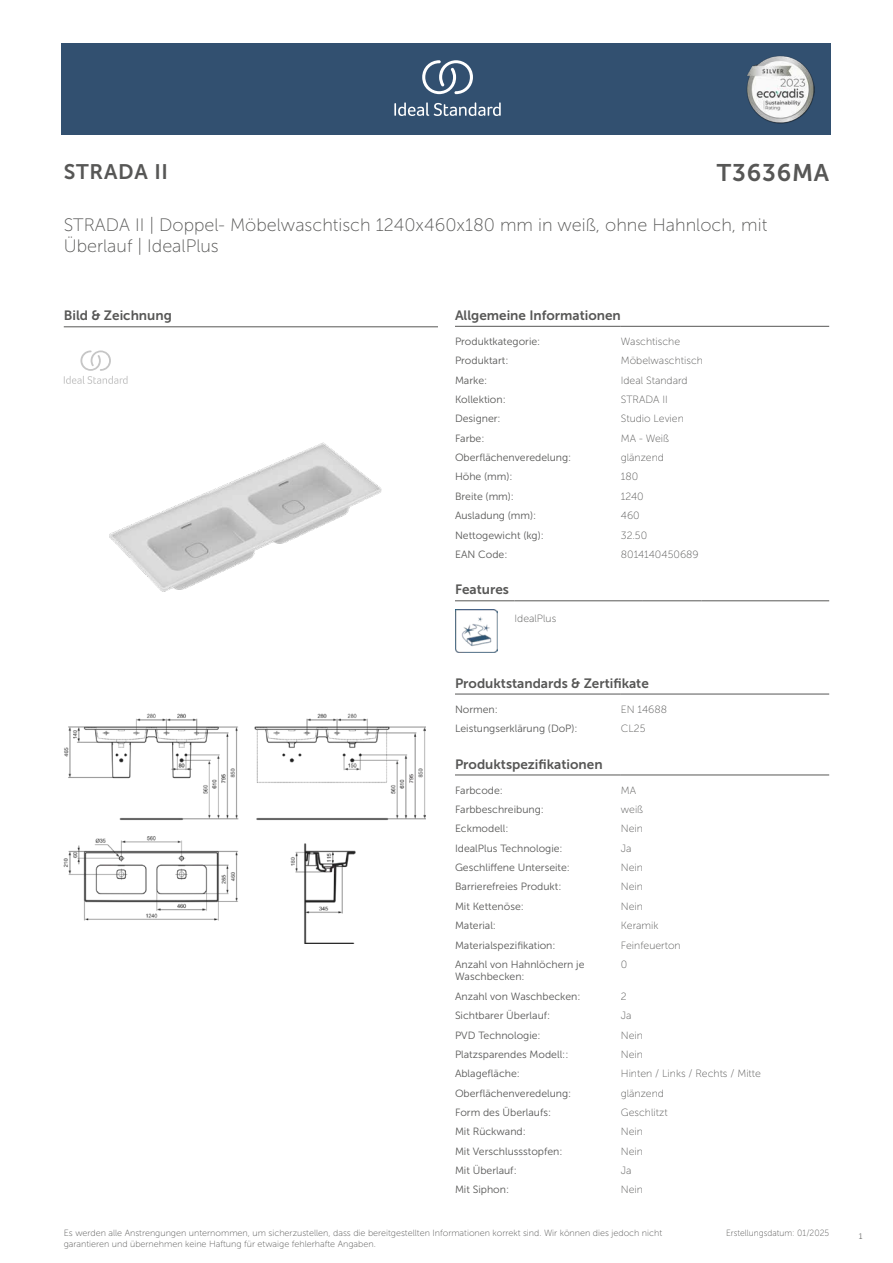
<style>
.page{position:relative;width:893px;height:1263px;background:#fff}
.page>*{position:absolute;margin:0;border:0;box-sizing:border-box;transform-origin:0 0}
.t1{font:24px "Museo Sans 700";letter-spacing:.035em;color:#575756}
.t2{font:21px "Museo Sans 700";letter-spacing:.035em;color:#575756}
.t3{font:18px/21.6px "Museo Sans 100";color:#575756}
.t4{font:13.5px "Museo Sans 700";color:#575756}
.t5{font:10.5px/12.6px "Museo Sans 300";color:#575756}
.t6{font:10.5px "Museo Sans 100";color:#575756}
.t7{font:9px/10.8px "Museo Sans 100";color:#575756}
.t8{font:9px "Museo Sans 100";color:#575756;scale:.95 1}
.t9{font:300 9px "Calibri";color:#575756;scale:.95 1}
</style>
<div class="page">
<div style="left:62px;top:43px;width:769px;height:91px;background:#325070"></div>
<hr style="left:455px;top:326px;width:166px;height:1px;background:#575756">
<hr style="left:621px;top:326px;width:208px;height:1px;background:#575756">
<hr style="left:455px;top:600px;width:59px;height:1px;background:#575756">
<hr style="left:514px;top:600px;width:128px;height:1px;background:#575756">
<hr style="left:642px;top:600px;width:60px;height:1px;background:#575756">
<hr style="left:702px;top:600px;width:127px;height:1px;background:#575756">
<img style="left:455px;top:609px;width:42px;height:43px">
<hr style="left:455px;top:694px;width:166px;height:1px;background:#575756">
<hr style="left:621px;top:694px;width:208px;height:1px;background:#575756">
<hr style="left:455px;top:775px;width:166px;height:1px;background:#575756">
<hr style="left:621px;top:775px;width:208px;height:1px;background:#575756">
<img style="left:64px;top:714px;width:361px;height:229px">
<hr style="left:64px;top:327px;width:374px;height:1px;background:#575756">
<svg style="left:64px;top:350px;width:64px;height:34px"></svg>
<img style="left:109px;top:442px;width:273px;height:150px">
<svg style="left:394px;top:102px;width:107px;height:14px"></svg>
<svg style="left:422px;top:60px;width:51px;height:34px"></svg>
<img style="left:746px;top:56px;width:68px;height:67px">
<h2 class="t2" style="left:64px;top:160px;width:106px">STRADA II</h2>
<h1 class="t1" style="left:717px;top:160px;width:114px">T3636MA</h1>
<h3 class="t3" style="left:64px;top:214px;width:705px">STRADA II | Doppel- Möbelwaschtisch 1240x460x180 mm in weiß, ohne Hahnloch, mit<br>Überlauf | IdealPlus</h3>
<p class="t4" style="left:64px;top:308px;width:110px">Bild &amp; Zeichnung</p>
<p class="t4" style="left:455px;top:308px;width:167px">Allgemeine Informationen</p>
<p class="t5" style="left:455px;top:335px;width:87px">Produktkategorie:</p>
<p class="t6" style="left:621px;top:336px;width:61px">Waschtische</p>
<p class="t5" style="left:455px;top:354px;width:55px">Produktart:</p>
<p class="t6" style="left:621px;top:355px;width:84px">Möbelwaschtisch</p>
<p class="t5" style="left:455px;top:374px;width:34px">Marke:</p>
<p class="t6" style="left:621px;top:374px;width:68px">Ideal Standard</p>
<p class="t5" style="left:455px;top:393px;width:52px">Kollektion:</p>
<p class="t6" style="left:621px;top:394px;width:48px">STRADA II</p>
<p class="t5" style="left:455px;top:413px;width:47px">Designer:</p>
<p class="t6" style="left:621px;top:413px;width:65px">Studio Levien</p>
<p class="t5" style="left:455px;top:432px;width:31px">Farbe:</p>
<p class="t6" style="left:621px;top:433px;width:50px">MA - Weiß</p>
<p class="t5" style="left:455px;top:451px;width:118px">Oberflächenveredelung:</p>
<p class="t6" style="left:621px;top:452px;width:45px">glänzend</p>
<p class="t5" style="left:455px;top:471px;width:59px">Höhe (mm):</p>
<p class="t6" style="left:621px;top:471px;width:19px">180</p>
<p class="t5" style="left:455px;top:490px;width:61px">Breite (mm):</p>
<p class="t6" style="left:621px;top:491px;width:24px">1240</p>
<p class="t5" style="left:455px;top:509px;width:83px">Ausladung (mm):</p>
<p class="t6" style="left:621px;top:510px;width:20px">460</p>
<p class="t5" style="left:455px;top:529px;width:90px">Nettogewicht (kg):</p>
<p class="t6" style="left:621px;top:529px;width:28px">32.50</p>
<p class="t5" style="left:455px;top:548px;width:54px">EAN Code:</p>
<p class="t6" style="left:621px;top:549px;width:79px">8014140450689</p>
<p class="t4" style="left:455px;top:582px;width:55px">Features</p>
<p class="t6" style="left:514px;top:612px;width:43px">IdealPlus</p>
<p class="t4" style="left:455px;top:675px;width:195px">Produktstandards &amp; Zertifikate</p>
<p class="t5" style="left:455px;top:703px;width:44px">Normen:</p>
<p class="t6" style="left:621px;top:703px;width:48px">EN 14688</p>
<p class="t5" style="left:455px;top:722px;width:124px">Leistungserklärung (DoP):</p>
<p class="t6" style="left:621px;top:723px;width:26px">CL25</p>
<p class="t4" style="left:455px;top:756px;width:149px">Produktspezifikationen</p>
<p class="t5" style="left:455px;top:784px;width:49px">Farbcode:</p>
<p class="t6" style="left:621px;top:784px;width:17px">MA</p>
<p class="t5" style="left:455px;top:803px;width:90px">Farbbeschreibung:</p>
<p class="t6" style="left:621px;top:804px;width:24px">weiß</p>
<p class="t5" style="left:455px;top:822px;width:55px">Eckmodell:</p>
<p class="t6" style="left:621px;top:823px;width:24px">Nein</p>
<p class="t5" style="left:455px;top:842px;width:109px">IdealPlus Technologie:</p>
<p class="t6" style="left:621px;top:842px;width:12px">Ja</p>
<p class="t5" style="left:455px;top:861px;width:116px">Geschliffene Unterseite:</p>
<p class="t6" style="left:621px;top:862px;width:24px">Nein</p>
<p class="t5" style="left:455px;top:880px;width:108px">Barrierefreies Produkt:</p>
<p class="t6" style="left:621px;top:881px;width:24px">Nein</p>
<p class="t5" style="left:455px;top:900px;width:70px">Mit Kettenöse:</p>
<p class="t6" style="left:621px;top:900px;width:24px">Nein</p>
<p class="t5" style="left:455px;top:919px;width:43px">Material:</p>
<p class="t6" style="left:621px;top:920px;width:39px">Keramik</p>
<p class="t5" style="left:455px;top:939px;width:102px">Materialspezifikation:</p>
<p class="t6" style="left:621px;top:939px;width:61px">Feinfeuerton</p>
<p class="t5" style="left:455px;top:958px;width:131px">Anzahl von Hahnlöchern je<br>Waschbecken:</p>
<p class="t6" style="left:621px;top:959px;width:8px">0</p>
<p class="t5" style="left:455px;top:990px;width:127px">Anzahl von Waschbecken:</p>
<p class="t6" style="left:621px;top:991px;width:7px">2</p>
<p class="t5" style="left:455px;top:1009px;width:97px">Sichtbarer Überlauf:</p>
<p class="t6" style="left:621px;top:1010px;width:12px">Ja</p>
<p class="t5" style="left:455px;top:1029px;width:87px">PVD Technologie:</p>
<p class="t6" style="left:621px;top:1029px;width:24px">Nein</p>
<p class="t5" style="left:455px;top:1048px;width:115px">Platzsparendes Modell::</p>
<p class="t6" style="left:621px;top:1049px;width:24px">Nein</p>
<p class="t5" style="left:455px;top:1067px;width:66px">Ablagefläche:</p>
<p class="t6" style="left:621px;top:1068px;width:142px">Hinten / Links / Rechts / Mitte</p>
<p class="t5" style="left:455px;top:1087px;width:118px">Oberflächenveredelung:</p>
<p class="t6" style="left:621px;top:1087px;width:45px">glänzend</p>
<p class="t5" style="left:455px;top:1106px;width:98px">Form des Überlaufs:</p>
<p class="t6" style="left:621px;top:1107px;width:48px">Geschlitzt</p>
<p class="t5" style="left:455px;top:1125px;width:72px">Mit Rückwand:</p>
<p class="t6" style="left:621px;top:1126px;width:24px">Nein</p>
<p class="t5" style="left:455px;top:1145px;width:109px">Mit Verschlussstopfen:</p>
<p class="t6" style="left:621px;top:1145px;width:24px">Nein</p>
<p class="t5" style="left:455px;top:1164px;width:63px">Mit Überlauf:</p>
<p class="t6" style="left:621px;top:1165px;width:12px">Ja</p>
<p class="t5" style="left:455px;top:1183px;width:56px">Mit Siphon:</p>
<p class="t6" style="left:621px;top:1184px;width:24px">Nein</p>
<p class="t7" style="left:64px;top:1227px;width:600px">Es werden alle Anstrengungen unternommen, um sicherzustellen, dass die bereitgestellten Informationen korrekt sind. Wir können dies jedoch nicht garantieren und übernehmen keine Haftung für etwaige fehlerhafte Angaben.</p>
<p class="t8" style="left:726px;top:1228px;width:110px">Erstellungsdatum: 01/2025</p>
<p class="t9" style="left:858px;top:1230px;width:6px">1</p>
</div>
